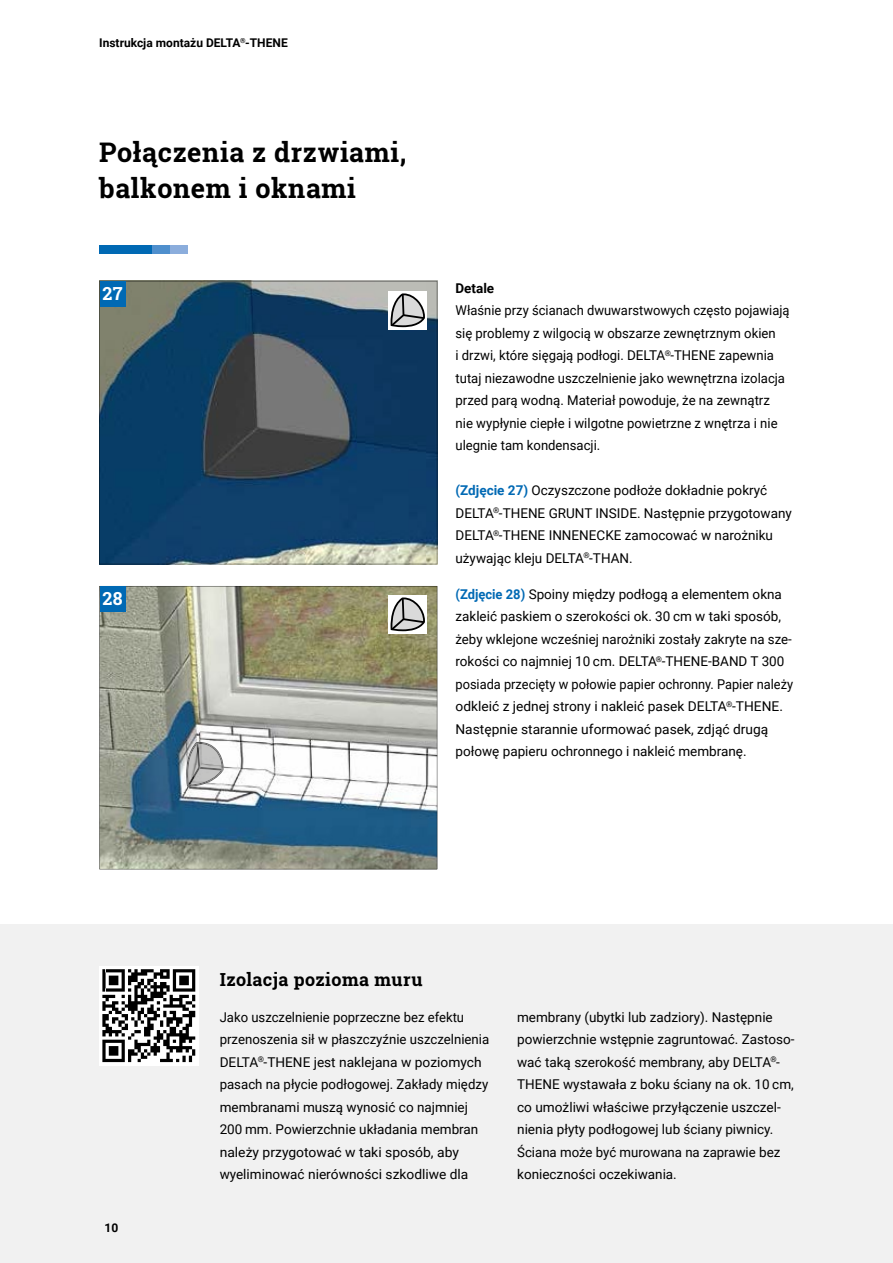
<style>
.page{position:relative;width:893px;height:1263px;background:#fff}
.page>*{position:absolute;margin:0;border:0;box-sizing:border-box;transform-origin:0 0}
.t1{font:700 27px/36px "Roboto Slab";letter-spacing:.025em;color:#000}
.t2{font:700 18px "Roboto Slab";letter-spacing:.025em;color:#000}
.t3{font:700 18px "Roboto Slab";color:#fff}
.t4{font:13.5px/22.5px "Roboto";color:#000}
.t5{font:13.5px/22.5px "Roboto";color:#000;scale:.96 1}
.t6{font:700 13.5px "Roboto";color:#000}
.t7{font:700 12px "Roboto";color:#000}
.s1{font-weight:700;color:#0069b4}
</style>
<div class="page">
<svg style="left:99px;top:586px;width:338px;height:283px;background:#959f99"></svg>
<svg style="left:99px;top:281px;width:338px;height:283px;background:#2c4e69"></svg>
<div style="left:100px;top:281px;width:25px;height:26px;background:#0069b4"></div>
<div style="left:100px;top:586px;width:25px;height:26px;background:#0069b4"></div>
<div style="left:389px;top:291px;width:38px;height:39px;background:#fff"></div>
<svg style="left:390px;top:293px;width:35px;height:35px"></svg>
<img style="left:183px;top:742px;width:41px;height:45px">
<img style="left:183px;top:743px;width:40px;height:43px">
<img style="left:198px;top:744px;width:2px;height:41px">
<img style="left:188px;top:743px;width:10px;height:42px">
<img style="left:200px;top:767px;width:21px;height:3px">
<div style="left:389px;top:595px;width:38px;height:39px;background:#fff"></div>
<svg style="left:390px;top:597px;width:35px;height:35px"></svg>
<div style="left:99px;top:245px;width:53px;height:9px;background:#0069b4"></div>
<div style="left:152px;top:245px;width:18px;height:9px;background:#4f8fcd"></div>
<div style="left:170px;top:245px;width:17px;height:9px;background:#8baddc"></div>
<div style="left:0;top:925px;width:893px;height:338px;background:#f1f1f1"></div>
<div style="left:99px;top:966px;width:99px;height:99px;background:#fff"></div>
<svg style="left:102px;top:969px;width:93px;height:93px"></svg>
<p class="t7" style="left:99px;top:34px;width:190px">Instrukcja montażu DELTA<sup>®</sup>-THENE</p>
<h1 class="t1" style="left:99px;top:134px;width:309px">Połączenia z drzwiami, balkonem i oknami</h1>
<h2 class="t3" style="left:103px;top:281px;width:22px">27</h2>
<h2 class="t3" style="left:102px;top:586px;width:22px">28</h2>
<p class="t6" style="left:455px;top:278px;width:40px">Detale</p>
<p class="t5" style="left:455px;top:298px;width:350px">Właśnie przy ścianach dwuwarstwowych często pojawiają się problemy z wilgocią w obszarze zewnętrznym okien<br>i drzwi, które sięgają podłogi. DELTA<sup>®</sup>-THENE zapewnia tutaj niezawodne uszczelnienie jako wewnętrzna izolacja przed parą wodną. Materiał powoduje, że na zewnątrz nie wypłynie ciepłe i wilgotne powietrzne z wnętrza i nie ulegnie tam kondensacji.</p>
<p class="t4" style="left:455px;top:478px;width:338px"><span class="s1">(Zdjęcie 27)</span> Oczyszczone podłoże dokładnie pokryć DELTA<sup>®</sup>-THENE GRUNT INSIDE. Następnie przygotowany DELTA<sup>®</sup>-THENE INNENECKE zamocować w narożniku używając kleju DELTA<sup>®</sup>-THAN.</p>
<p class="t4" style="left:455px;top:582px;width:339px"><span class="s1">(Zdjęcie 28)</span> Spoiny między podłogą a elementem okna zakleić paskiem o szerokości ok. 30 cm w taki sposób, żeby wklejone wcześniej narożniki zostały zakryte na sze&shy;rokości co najmniej 10 cm. DELTA<sup>®</sup>-THENE-BAND T 300 posiada przecięty w połowie papier ochronny. Papier należy odkleić z jednej strony i nakleić pasek DELTA<sup>®</sup>-THENE.<br>Następnie starannie uformować pasek, zdjąć drugą połowę papieru ochronnego i nakleić membranę.</p>
<p class="t7" style="left:105px;top:1219px;width:15px">10</p>
<p class="t7" style="left:99px;top:1219px;width:15px">10</p>
<h2 class="t2" style="left:220px;top:967px;width:204px">Izolacja pozioma muru</h2>
<p class="t4" style="left:220px;top:1005px;width:271px">Jako uszczelnienie poprzeczne bez efektu przenoszenia sił w płaszczyźnie uszczelnienia DELTA<sup>®</sup>-THENE jest naklejana w poziomych pasach na płycie podłogowej. Zakłady między membranami muszą wynosić co najmniej 200 mm. Powierzchnie układania membran należy przygotować w taki sposób, aby wyeliminować nierówności szkodliwe dla</p>
<p class="t4" style="left:517px;top:1005px;width:279px">membrany (ubytki lub zadziory). Następnie powierzchnie wstępnie zagruntować. Zastoso&shy;wać taką szerokość membrany, aby DELTA<sup>®</sup>- THENE wystawała z boku ściany na ok. 10 cm, co umożliwi właściwe przyłączenie uszczel&shy;nienia płyty podłogowej lub ściany piwnicy.<br>Ściana może być murowana na zaprawie bez konieczności oczekiwania.</p>
</div>
